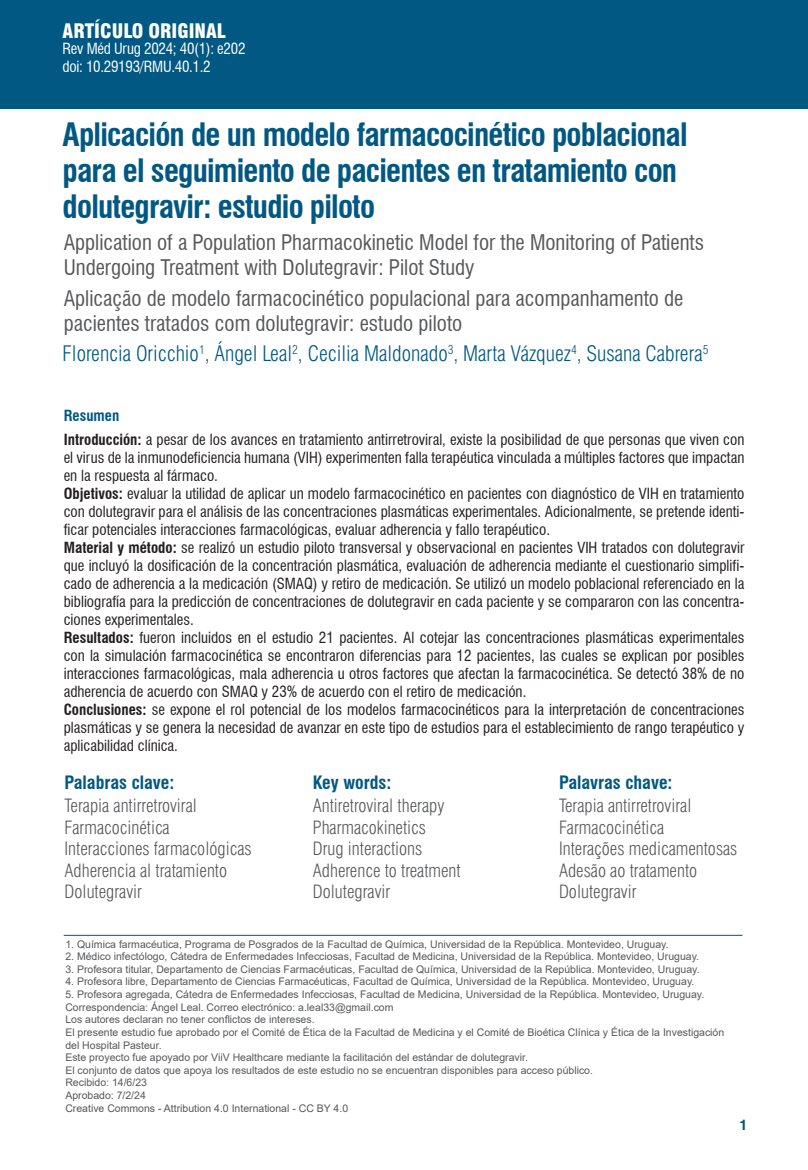
<style>
.page{position:relative;width:808px;height:1170px;background:#fff}
.page>*{position:absolute;margin:0;border:0;box-sizing:border-box;transform-origin:0 0}
.t1{font:700 condensed 31.5px/36px "Swiss 721 BT";letter-spacing:-.025em;color:#005883}
.t2{font:condensed 21px/25.2px "Swiss 721 BT";color:#57585a}
.t3{font:300 condensed 21px "Swiss 721 BT";color:#005883}
.t4{font:900 condensed 19.5px "Swiss 721 BT";color:#fff}
.t5{font:300 condensed 18px/21.6px "Swiss 721 BT";color:#57585a}
.t6{font:700 condensed 18px "Swiss 721 BT";color:#005883}
.t7{font:condensed 15px/18px "Swiss 721 BT";color:#231f20}
.t8{font:condensed 15px/18px "Swiss 721 BT";letter-spacing:-.02em;color:#fff}
.t9{font:700 15px "Swiss 721 BT";color:#005883}
.t10{font:10.5px/12.6px "Arial";color:#57585a}
.s1{font-weight:700;color:#005883}
.s2{font-weight:700}
</style>
<div class="page">
<div style="left:0;top:0;width:808px;height:108px;background:#005883"></div>
<hr style="left:64px;top:935px;width:678px;height:1px;background:#005883">
<h3 class="t4" style="left:63px;top:19px;width:165px">ARTÍCULO ORIGINAL</h3>
<p class="t8" style="left:63px;top:39px;width:184px">Rev Méd Urug 2024; 40(1): e202 doi: 10.29193/RMU.40.1.2</p>
<h1 class="t1" style="left:63px;top:117px;width:626px">Aplicación de un modelo farmacocinético poblacional para el seguimiento de pacientes en tratamiento con dolutegravir: estudio piloto</h1>
<h2 class="t2" style="left:64px;top:229px;width:642px">Application of a Population Pharmacokinetic Model for the Monitoring of Patients<br>Undergoing Treatment with Dolutegravir: Pilot Study</h2>
<h2 class="t2" style="left:64px;top:286px;width:621px">Aplicação de modelo farmacocinético populacional para acompanhamento de pacientes tratados com dolutegravir: estudo piloto</h2>
<h2 class="t3" style="left:63px;top:341px;width:647px">Florencia Oricchio<sup>1</sup>, Ángel Leal<sup>2</sup>, Cecilia Maldonado<sup>3</sup>, Marta Vázquez<sup>4</sup>, Susana Cabrera<sup>5</sup></h2>
<p class="t7" style="left:64px;top:403px;width:682px;line-height:24px"><span class="s1">Resumen<br></span><span class="s2">Introducción:</span> a pesar de los avances en tratamiento antirretroviral, existe la posibilidad de que personas que viven con</p>
<p class="t7" style="left:64px;top:448px;width:682px">el virus de la inmunodeficiencia humana (VIH) experimenten falla terapéutica vinculada a múltiples factores que impactan en la respuesta al fármaco.<br><span class="s2">Objetivos:</span> evaluar la utilidad de aplicar un modelo farmacocinético en pacientes con diagnóstico de VIH en tratamiento con dolutegravir para el análisis de las concentraciones plasmáticas experimentales. Adicionalmente, se pretende identi&shy;ficar potenciales interacciones farmacológicas, evaluar adherencia y fallo terapéutico.<br><span class="s2">Material y método:</span> se realizó un estudio piloto transversal y observacional en pacientes VIH tratados con dolutegravir que incluyó la dosificación de la concentración plasmática, evaluación de adherencia mediante el cuestionario simplifi&shy;cado de adherencia a la medicación (SMAQ) y retiro de medicación. Se utilizó un modelo poblacional referenciado en la bibliografía para la predicción de concentraciones de dolutegravir en cada paciente y se compararon con las concentra&shy;ciones experimentales.<br><span class="s2">Resultados:</span> fueron incluidos en el estudio 21 pacientes. Al cotejar las concentraciones plasmáticas experimentales con la simulación farmacocinética se encontraron diferencias para 12 pacientes, las cuales se explican por posibles interacciones farmacológicas, mala adherencia u otros factores que afectan la farmacocinética. Se detectó 38% de no adherencia de acuerdo con SMAQ y 23% de acuerdo con el retiro de medicación.<br><span class="s2">Conclusiones:</span> se expone el rol potencial de los modelos farmacocinéticos para la interpretación de concentraciones plasmáticas y se genera la necesidad de avanzar en este tipo de estudios para el establecimiento de rango terapéutico y aplicabilidad clínica.</p>
<p class="t6" style="left:65px;top:771px;width:111px">Palabras clave:</p>
<p class="t5" style="left:65px;top:794px;width:188px">Terapia antirretroviral<br>Farmacocinética<br>Interacciones farmacológicas<br>Adherencia al tratamiento<br>Dolutegravir</p>
<p class="t6" style="left:313px;top:771px;width:80px">Key words:</p>
<p class="t5" style="left:313px;top:794px;width:149px">Antiretroviral therapy<br>Pharmacokinetics<br>Drug interactions<br>Adherence to treatment<br>Dolutegravir</p>
<p class="t6" style="left:559px;top:771px;width:115px">Palavras chave:</p>
<p class="t5" style="left:559px;top:794px;width:180px">Terapia antirretroviral<br>Farmacocinética<br>Interações medicamentosas<br>Adesão ao tratamento<br>Dolutegravir</p>
<p class="t10" style="left:65px;top:937px;width:605px">1. Química farmacéutica, Programa de Posgrados de la Facultad de Química, Universidad de la República. Montevideo, Uruguay.</p>
<p class="t10" style="left:65px;top:950px;width:635px">2. Médico infectólogo, Cátedra de Enfermedades Infecciosas, Facultad de Medicina, Universidad de la República. Montevideo, Uruguay.</p>
<p class="t10" style="left:65px;top:962px;width:636px">3. Profesora titular, Departamento de Ciencias Farmacéuticas, Facultad de Química, Universidad de la República. Montevideo, Uruguay.</p>
<p class="t10" style="left:65px;top:975px;width:630px">4. Profesora libre, Departamento de Ciencias Farmacéuticas, Facultad de Química, Universidad de la República. Montevideo, Uruguay.</p>
<p class="t10" style="left:65px;top:987px;width:660px">5. Profesora agregada, Cátedra de Enfermedades Infecciosas, Facultad de Medicina, Universidad de la República. Montevideo, Uruguay.<br>Correspondencia: Ángel Leal. Correo electrónico: a.leal33@gmail.com<br>Los autores declaran no tener conflictos de intereses.<br>El presente estudio fue aprobado por el Comité de Ética de la Facultad de Medicina y el Comité de Bioética Clínica y Ética de la Investigación del Hospital Pasteur.<br>Este proyecto fue apoyado por ViiV Healthcare mediante la facilitación del estándar de dolutegravir.<br>El conjunto de datos que apoya los resultados de este estudio no se encuentran disponibles para acceso público.<br>Recibido: 14/6/23<br>Aprobado: 7/2/24<br>Creative Commons - Attribution 4.0 International - CC BY 4.0</p>
<p class="t9" style="left:739px;top:1115px;width:10px">1</p>
</div>
